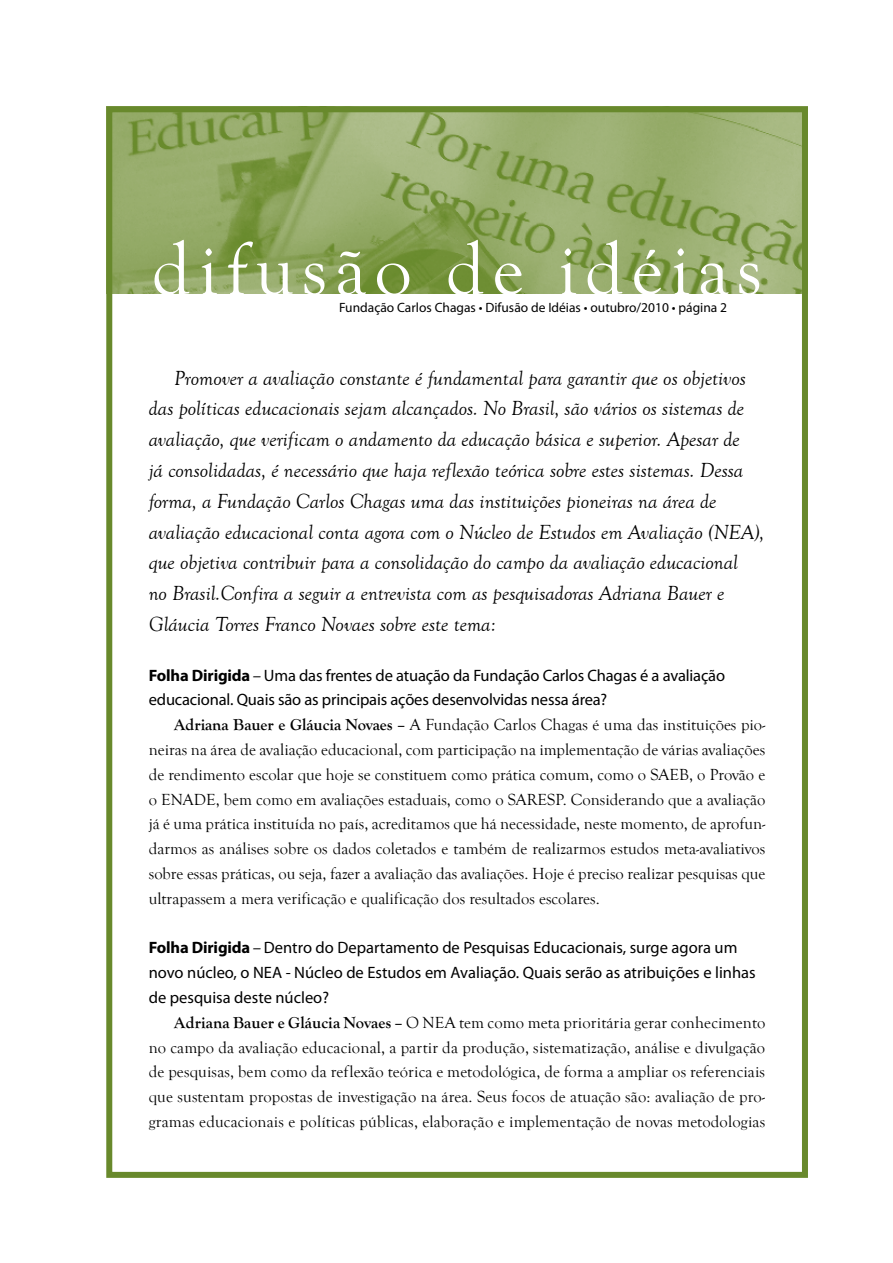
<style>
.page{position:relative;width:893px;height:1263px;background:#fff}
.page>*{position:absolute;margin:0;border:0;box-sizing:border-box;transform-origin:0 0}
.t1{font:75px "Goudy Old Style T";letter-spacing:.1em;color:#fff}
.t2{font:italic 21px/30.8px "Goudy Old Style T";color:#000}
.t3{font:16.5px/24.8px "Goudy Old Style T";letter-spacing:.005em;color:#000;text-align:justify}
.t4{font:16.5px/24.8px "Myriad Pro";letter-spacing:-.005em;color:#000}
.t5{font:13.5px "Myriad Pro";color:#000}
.s1{font-weight:700}
.s2{font-style:italic}
</style>
<div class="page">
<img style="left:113px;top:113px;width:688px;height:180px">
<div style="left:106px;top:106px;width:702px;height:1072px;border:6px solid #68892c"></div>
<h1 class="t1" style="left:152px;top:229px;width:612px">difusão de idéias</h1>
<p class="t5" style="left:339px;top:299px;width:389px">Fundação Carlos Chagas • Difusão de Idéias • outubro/2010 • página 2</p>
<p class="t2" style="left:149px;top:363px;width:617px;text-indent:25px">Promover a avaliação constante é fundamental para garantir que os objetivos das políticas educacionais sejam alcançados. No Brasil, são vários os sistemas de avaliação, que verificam o andamento da educação básica e superior. Apesar de<br>já consolidadas, é necessário que haja reflexão teórica sobre estes sistemas. Dessa forma, a Fundação Carlos Chagas uma das instituições pioneiras na área de avaliação educacional conta agora com o Núcleo de Estudos em Avaliação (NEA), que objetiva contribuir para a consolidação do campo da avaliação educacional<br>no Brasil.Confira a seguir a entrevista com as pesquisadoras Adriana Bauer e Gláucia Torres Franco Novaes sobre este tema:</p>
<p class="t4" style="left:149px;top:662px;width:578px"><span class="s1">Folha Dirigida</span> <span class="s2">–</span> Uma das frentes de atuação da Fundação Carlos Chagas é a avaliação educacional. Quais são as principais ações desenvolvidas nessa área?</p>
<p class="t3" style="left:149px;top:713px;width:618px;text-indent:26px"><span class="s1">Adriana Bauer e Gláucia Novaes –</span> A Fundação Carlos Chagas é uma das instituições pio&shy;neiras na área de avaliação educacional, com participação na implementação de várias avaliações de rendimento escolar que hoje se constituem como prática comum, como o SAEB, o Provão e o ENADE, bem como em avaliações estaduais, como o SARESP. Considerando que a avaliação já é uma prática instituída no país, acreditamos que há necessidade, neste momento, de aprofun&shy;darmos as análises sobre os dados coletados e também de realizarmos estudos meta-avaliativos sobre essas práticas, ou seja, fazer a avaliação das avaliações. Hoje é preciso realizar pesquisas que ultrapassem a mera verificação e qualificação dos resultados escolares.</p>
<p class="t4" style="left:149px;top:935px;width:608px"><span class="s1">Folha Dirigida</span> <span class="s2">–</span> Dentro do Departamento de Pesquisas Educacionais, surge agora um novo núcleo, o NEA - Núcleo de Estudos em Avaliação. Quais serão as atribuições e linhas de pesquisa deste núcleo?</p>
<p class="t3" style="left:149px;top:1010px;width:618px;text-indent:26px"><span class="s1">Adriana Bauer e Gláucia Novaes –</span> O NEA tem como meta prioritária gerar conhecimento no campo da avaliação educacional, a partir da produção, sistematização, análise e divulgação de pesquisas, bem como da reflexão teórica e metodológica, de forma a ampliar os referenciais que sustentam propostas de investigação na área. Seus focos de atuação são: avaliação de pro&shy;gramas educacionais e políticas públicas, elaboração e implementação de novas metodologias</p>
</div>
